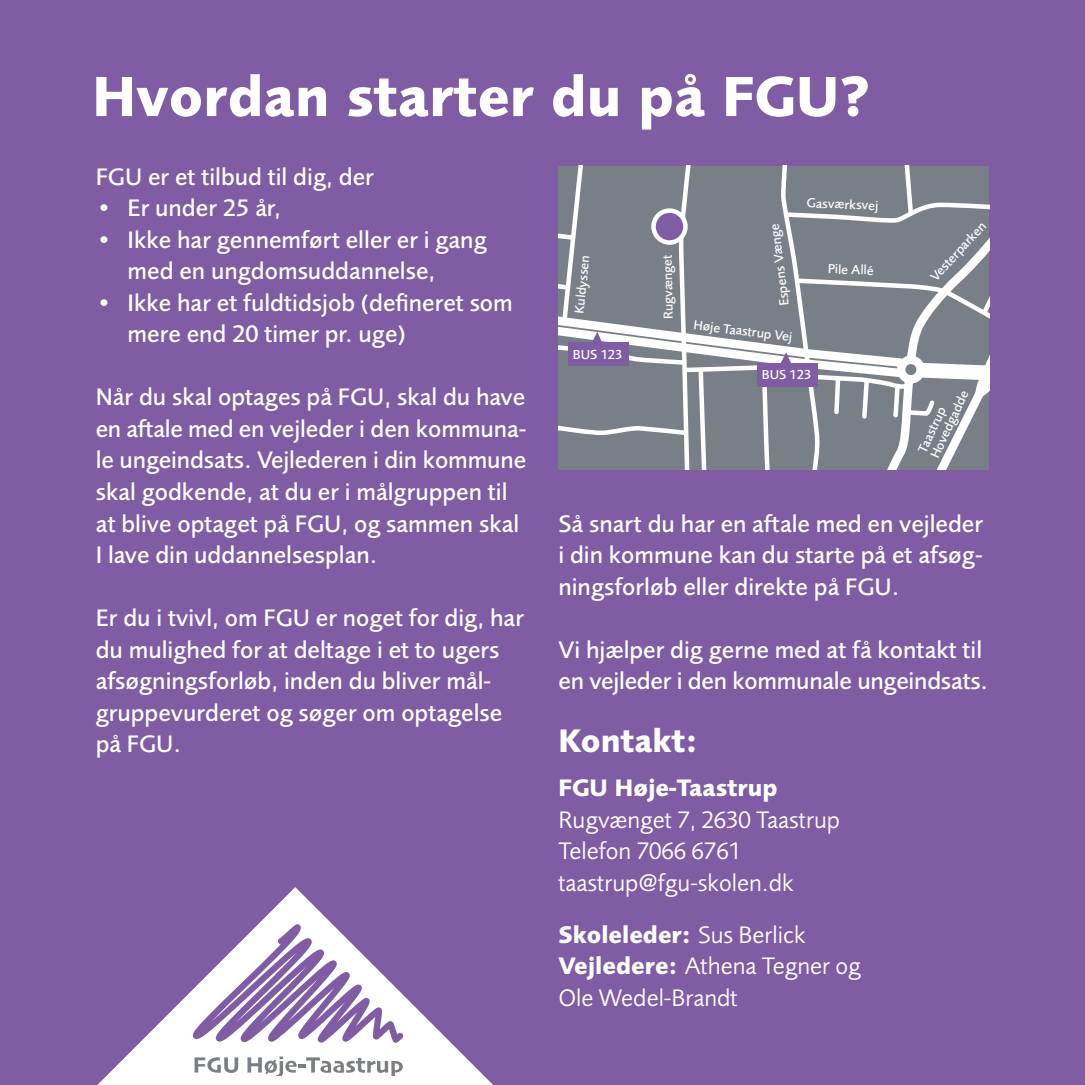
<style>
.page{position:relative;width:1085px;height:1085px;background:#fff}
.page>*{position:absolute;margin:0;border:0;box-sizing:border-box;transform-origin:0 0}
.t1{font:700 58.5px "Foundry Sans";color:#fff}
.t2{font:700 33.75px "Foundry Sans";color:#fff}
.t3{font:500 24.75px/31.5px "Foundry Sans";color:#fff}
.t4{font:24.75px/31.5px "Foundry Sans";color:#fff}
.t5{font:700 24.75px "Foundry Sans";color:#fff}
.t6{font:500 13.5px/13.5px "Foundry Sans";color:#fff}
.s1{font-weight:700}
</style>
<div class="page">
<div style="left:0;top:0;width:1084px;height:1084px;background:#7f5ca3"></div>
<svg style="left:558px;top:166px;width:431px;height:303px;background:#8c9097"></svg>
<svg style="left:98px;top:887px;width:394px;height:197px"></svg>
<svg style="left:191px;top:923px;width:212px;height:119px"></svg>
<svg style="left:194px;top:1057px;width:44px;height:15px"></svg>
<svg style="left:247px;top:1056px;width:155px;height:19px;background:#cfd1d4"></svg>
<h1 class="t1" style="left:92px;top:62px;width:779px">Hvordan starter du på FGU?</h1>
<p class="t3" style="left:96px;top:161px;width:279px">FGU er et tilbud til dig, der</p>
<p class="t3" style="left:96px;top:192px;width:187px">• Er under 25 år,</p>
<p class="t3" style="left:128px;top:224px;width:360px;text-indent:-32px">• Ikke har gennemført eller er i gang med en ungdomsuddannelse,</p>
<p class="t3" style="left:128px;top:287px;width:386px;text-indent:-32px">• Ikke har et fuldtidsjob (defineret som mere end 20 timer pr. uge)</p>
<p class="t3" style="left:96px;top:381px;width:432px">Når du skal optages på FGU, skal du have en aftale med en vejleder i den kommuna&shy;le ungeindsats. Vejlederen i din kommune skal godkende, at du er i målgruppen til at blive optaget på FGU, og sammen skal I lave din uddannelsesplan.</p>
<p class="t3" style="left:96px;top:602px;width:430px">Er du i tvivl, om FGU er noget for dig, har du mulighed for at deltage i et to ugers afsøgningsforløb, inden du bliver mål&shy;gruppevurderet og søger om optagelse på FGU.</p>
<p class="t6" style="left:572px;top:312px;width:60px;rotate:-84deg">Kuldyssen</p>
<p class="t6" style="left:573px;top:347px;width:51px">BUS 123</p>
<p class="t6" style="left:661px;top:319px;width:66px;rotate:-91deg">Rugvænget</p>
<p class="t6" style="left:806px;top:196px;width:73px;rotate:2deg">Gasværksvej</p>
<p class="t6" style="left:777px;top:306px;width:84px;rotate:-97deg">Espens Vænge</p>
<p class="t6" style="left:927px;top:274px;width:76px;rotate:-47deg">Vesterparken</p>
<p class="t6" style="left:828px;top:262px;width:47px;rotate:2deg">Pile Allé</p>
<p class="t6" style="left:694px;top:318px;width:101px;rotate:7deg">Høje Taastrup Vej</p>
<p class="t6" style="left:761px;top:368px;width:51px">BUS 123</p>
<p class="t6" style="left:915px;top:448px;width:75px;rotate:-65deg">Taastrup<br>Hovedgadde</p>
<p class="t3" style="left:558px;top:507px;width:426px;text-align:justify">Så snart du har en aftale med en vejleder i din kommune kan du starte på et afsøg&shy;ningsforløb eller direkte på FGU.</p>
<p class="t3" style="left:558px;top:633px;width:431px">Vi hjælper dig gerne med at få kontakt til en vejleder i den kommunale ungeindsats.</p>
<h2 class="t2" style="left:558px;top:720px;width:141px">Kontakt:</h2>
<p class="t5" style="left:558px;top:773px;width:221px">FGU Høje-Taastrup</p>
<p class="t4" style="left:558px;top:803px;width:283px">Rugvænget 7, 2630 Taastrup<br>Telefon 7066 6761 taastrup@fgu-skolen.dk</p>
<p class="t4" style="left:558px;top:918px;width:304px"><span class="s1">Skoleleder:</span> Sus Berlick<br><span class="s1">Vejledere:</span> Athena Tegner og<br>Ole Wedel-Brandt</p>
</div>
